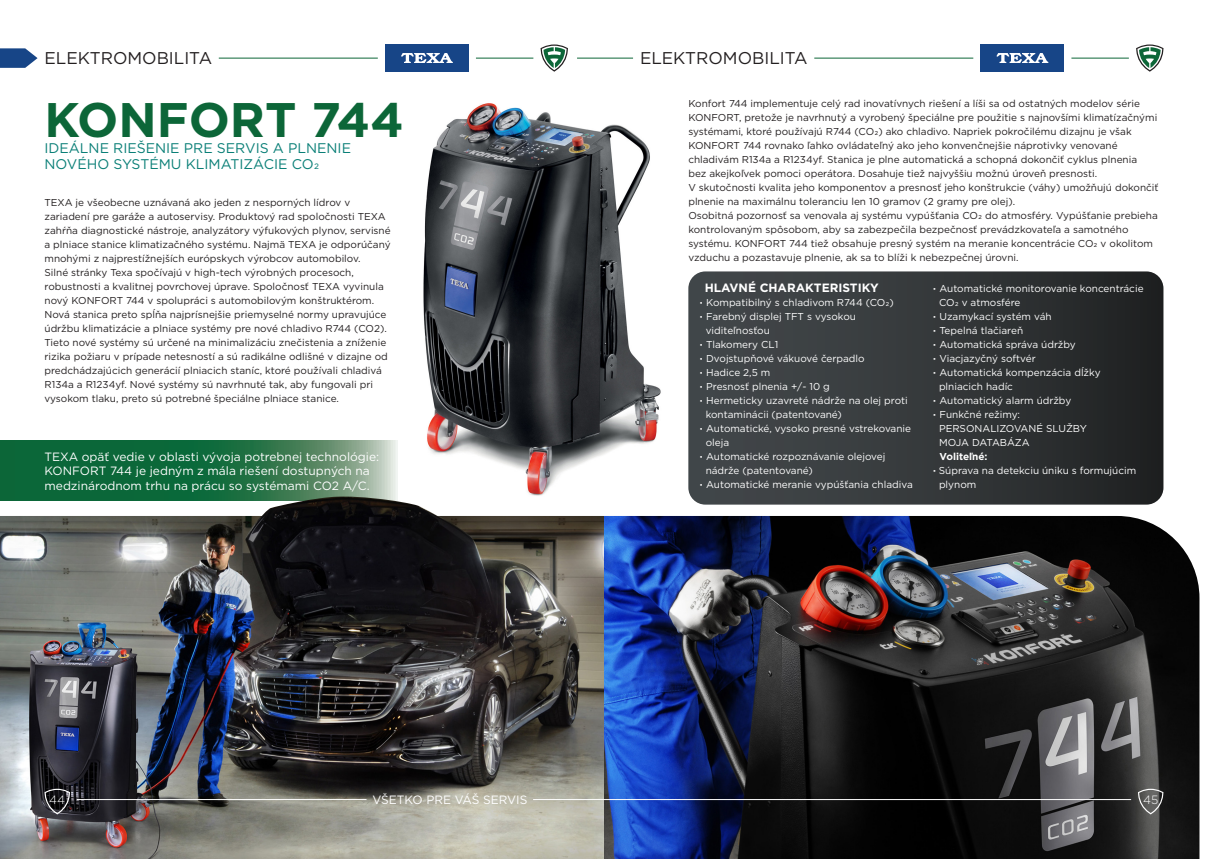
<style>
.page{position:relative;width:1208px;height:859px;background:#fff}
.page>*{position:absolute;margin:0;border:0;box-sizing:border-box;transform-origin:0 0}
.t1{font:700 48.5px "Gotham";color:#0c6638}
.t2{font:17px "Gotham";color:#231f20}
.t3{font:14px/16px "Gotham";color:#0a7f77}
.t4{font:12px/14px "Gotham";color:#fff}
.t5{font:700 12px "Gotham";color:#fff}
.t6{font:300 12px "Gotham";color:#fff}
.t7{font:10px/14px "Gotham";color:#231f20}
.t8{font:10px "Gotham";color:#fff}
.t9{font:10px "Gotham";letter-spacing:-.02em;color:#fff}
.t10{font:700 10px "Gotham";color:#fff}
.s1{font-weight:700}
</style>
<div class="page">
<hr style="left:577px;top:58px;width:56px;height:1px;background:#0d6738">
<svg style="left:540px;top:45px;width:28px;height:27px"></svg>
<svg style="left:1136px;top:45px;width:27px;height:27px"></svg>
<svg style="left:0;top:48px;width:38px;height:20px"></svg>
<hr style="left:219px;top:58px;width:159px;height:1px;background:#0d6738">
<hr style="left:814px;top:58px;width:159px;height:1px;background:#0d6738">
<hr style="left:476px;top:58px;width:57px;height:1px;background:#0d6738">
<hr style="left:1071px;top:58px;width:57px;height:1px;background:#0d6738">
<div style="left:385px;top:45px;width:84px;height:27px;background:#174587"></div>
<svg style="left:401px;top:53px;width:52px;height:10px"></svg>
<div style="left:980px;top:45px;width:84px;height:27px;background:#174587"></div>
<svg style="left:996px;top:53px;width:52px;height:10px"></svg>
<img style="left:423px;top:103px;width:238px;height:393px">
<svg style="left:0;top:441px;width:397px;height:56px;background:#2f7950"></svg>
<img style="left:0;top:497px;width:604px;height:362px">
<svg style="left:45px;top:789px;width:25px;height:25px"></svg>
<hr style="left:77px;top:799px;width:289px;height:1px;background:#fff">
<img style="left:604px;top:516px;width:595px;height:343px">
<svg style="left:688px;top:271px;width:475px;height:234px;background:#34383a"></svg>
<svg style="left:1138px;top:789px;width:25px;height:25px"></svg>
<hr style="left:533px;top:799px;width:598px;height:1px;background:#fff">
<h2 class="t2" style="left:45px;top:47px;width:169px">ELEKTROMOBILITA</h2>
<h2 class="t2" style="left:640px;top:47px;width:169px">ELEKTROMOBILITA</h2>
<p class="t1" style="left:45px;top:88px;width:361px">KONFORT 744</p>
<p class="t3" style="left:45px;top:140px;width:308px">IDEÁLNE RIEŠENIE PRE SERVIS A PLNENIE<br>NOVÉHO SYSTÉMU KLIMATIZÁCIE CO2</p>
<p class="t7" style="left:45px;top:195px;width:348px">TEXA je všeobecne uznávaná ako jeden z nesporných lídrov v zariadení pre garáže a autoservisy. Produktový rad spoločnosti TEXA zahŕňa diagnostické nástroje, analyzátory výfukových plynov, servisné a plniace stanice klimatizačného systému. Najmä TEXA je odporúčaný mnohými z najprestížnejších európskych výrobcov automobilov.<br>Silné stránky Texa spočívajú v high-tech výrobných procesoch, robustnosti a kvalitnej povrchovej úprave. Spoločnosť TEXA vyvinula nový KONFORT 744 v spolupráci s automobilovým konštruktérom.<br>Nová stanica preto spĺňa najprísnejšie priemyselné normy upravujúce údržbu klimatizácie a plniace systémy pre nové chladivo R744 (CO2).<br>Tieto nové systémy sú určené na minimalizáciu znečistenia a zníženie rizika požiaru v prípade netesností a sú radikálne odlišné v dizajne od predchádzajúcich generácií plniacich staníc, ktoré používali chladivá R134a a R1234yf. Nové systémy sú navrhnuté tak, aby fungovali pri vysokom tlaku, preto sú potrebné špeciálne plniace stanice.</p>
<p class="t7" style="left:688px;top:96px;width:470px">Konfort 744 implementuje celý rad inovatívnych riešení a líši sa od ostatných modelov série KONFORT, pretože je navrhnutý a vyrobený špeciálne pre použitie s najnovšími klimatízačnými systémami, ktoré používajú R744 (CO2) ako chladivo. Napriek pokročilému dizajnu je však KONFORT 744 rovnako ľahko ovládateľný ako jeho konvenčnejšie náprotivky venované chladivám R134a a R1234yf. Stanica je plne automatická a schopná dokončiť cyklus plnenia</p>
<p class="t7" style="left:688px;top:166px;width:410px">bez akejkoľvek pomoci operátora. Dosahuje tiež najvyššiu možnú úroveň presnosti.</p>
<p class="t7" style="left:688px;top:180px;width:472px">V skutočnosti kvalita jeho komponentov a presnosť jeho konštrukcie (váhy) umožňujú dokončiť plnenie na maximálnu toleranciu len 10 gramov (2 gramy pre olej).</p>
<p class="t7" style="left:688px;top:208px;width:471px">Osobitná pozornosť sa venovala aj systému vypúšťania CO2 do atmosféry. Vypúšťanie prebieha kontrolovaným spôsobom, aby sa zabezpečila bezpečnosť prevádzkovateľa a samotného systému. KONFORT 744 tiež obsahuje presný systém na meranie koncentrácie CO2 v okolitom vzduchu a pozastavuje plnenie, ak sa to blíži k nebezpečnej úrovni.</p>
<p class="t5" style="left:704px;top:280px;width:176px">HLAVNÉ CHARAKTERISTIKY</p>
<p class="t8" style="left:699px;top:296px;width:196px"><span class="s1">·</span> Kompatibilný s chladivom R744 (CO2)</p>
<p class="t8" style="left:699px;top:310px;width:158px"><span class="s1">·</span> Farebný displej TFT s vysokou</p>
<p class="t8" style="left:705px;top:324px;width:66px">viditeľnosťou</p>
<p class="t8" style="left:699px;top:338px;width:80px"><span class="s1">·</span> Tlakomery CL1</p>
<p class="t8" style="left:699px;top:352px;width:166px"><span class="s1">·</span> Dvojstupňové vákuové čerpadlo</p>
<p class="t8" style="left:699px;top:366px;width:72px"><span class="s1">·</span> Hadice 2,5 m</p>
<p class="t8" style="left:699px;top:380px;width:132px"><span class="s1">·</span> Presnosť plnenia +/- 10 g</p>
<p class="t8" style="left:699px;top:394px;width:210px"><span class="s1">·</span> Hermeticky uzavreté nádrže na olej proti</p>
<p class="t8" style="left:705px;top:408px;width:138px">kontaminácii (patentované)</p>
<p class="t8" style="left:699px;top:422px;width:213px"><span class="s1">·</span> Automatické, vysoko presné vstrekovanie</p>
<p class="t8" style="left:705px;top:436px;width:25px">oleja</p>
<p class="t8" style="left:699px;top:450px;width:187px"><span class="s1">·</span> Automatické rozpoznávanie olejovej</p>
<p class="t8" style="left:705px;top:464px;width:109px">nádrže (patentované)</p>
<p class="t8" style="left:699px;top:478px;width:215px"><span class="s1">·</span> Automatické meranie vypúšťania chladiva</p>
<p class="t8" style="left:933px;top:282px;width:212px"><span class="s1">·</span> Automatické monitorovanie koncentrácie</p>
<p class="t8" style="left:939px;top:296px;width:83px">CO2 v atmosfére</p>
<p class="t8" style="left:933px;top:310px;width:120px"><span class="s1">·</span> Uzamykací systém váh</p>
<p class="t8" style="left:933px;top:324px;width:92px"><span class="s1">·</span> Tepelná tlačiareň</p>
<p class="t8" style="left:933px;top:338px;width:144px"><span class="s1">·</span> Automatická správa údržby</p>
<p class="t8" style="left:933px;top:352px;width:104px"><span class="s1">·</span> Viacjazyčný softvér</p>
<p class="t8" style="left:933px;top:366px;width:169px"><span class="s1">·</span> Automatická kompenzácia dĺžky</p>
<p class="t8" style="left:939px;top:380px;width:75px">plniacich hadíc</p>
<p class="t8" style="left:933px;top:394px;width:140px"><span class="s1">·</span> Automatický alarm údržby</p>
<p class="t8" style="left:933px;top:408px;width:89px"><span class="s1">·</span> Funkčné režimy:</p>
<p class="t8" style="left:939px;top:422px;width:149px">PERSONALIZOVANÉ SLUŽBY</p>
<p class="t9" style="left:939px;top:436px;width:92px">MOJA DATABÁZA</p>
<p class="t10" style="left:939px;top:450px;width:49px">Voliteľné:</p>
<p class="t8" style="left:933px;top:464px;width:205px"><span class="s1">·</span> Súprava na detekciu úniku s formujúcim</p>
<p class="t8" style="left:939px;top:478px;width:39px">plynom</p>
<p class="t4" style="left:45px;top:450px;width:336px">TEXA opäť vedie v oblasti vývoja potrebnej technológie:<br>KONFORT 744 je jedným z mála riešení dostupných na medzinárodnom trhu na prácu so systémami CO2 A/C.</p>
<p class="t6" style="left:49px;top:792px;width:17px">44</p>
<p class="t4" style="left:372px;top:792px;width:156px">VŠETKO PRE VÁŠ SERVIS</p>
<p class="t6" style="left:1143px;top:792px;width:17px">45</p>
</div>
